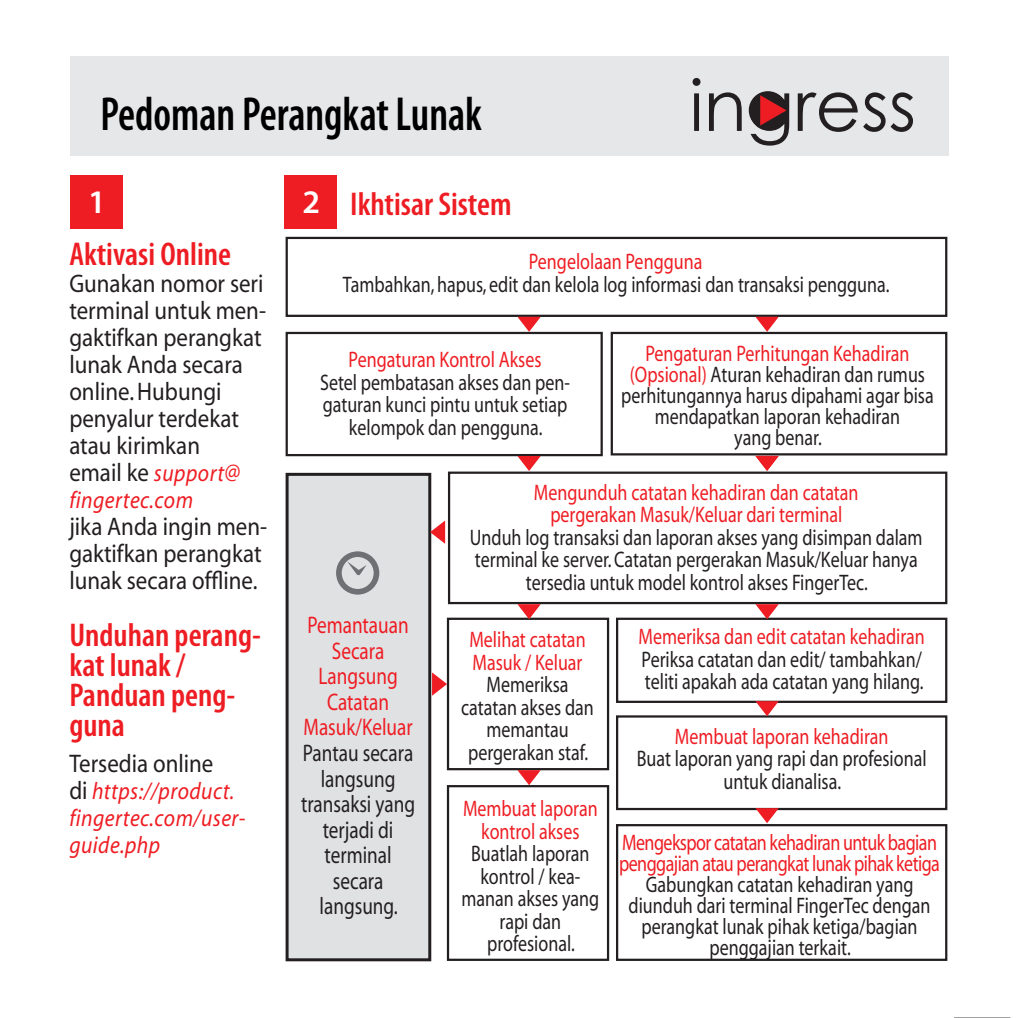
<style>
.page{position:relative;width:1024px;height:1018px;background:#fff}
.page>*{position:absolute;margin:0;border:0;box-sizing:border-box;transform-origin:0 0}
.t1{font:600 condensed 48px "Myriad Pro";color:#000;scale:.9 1}
.t2{font:600 condensed 33px/30px "Myriad Pro";color:#ee1d23}
.t3{font:600 33px "Myriad Pro";color:#fff}
.t4{font:25.5px/27px "Myriad";color:#231f20;scale:.9 1}
.t5{font:italic 24px/27px "Myriad";letter-spacing:.02em;color:#ee1d23;scale:.9 1}
.t6{font:24px/25.5px "Myriad";color:#231f20;text-align:center;scale:.8 1}
.t7{font:24px/25.5px "Myriad";color:#ee1d23;text-align:center;scale:.8 1}
.t8{font:22.5px/22.5px "Myriad";color:#231f20;text-align:center;scale:.8 1}
.t9{font:22.5px/22.5px "Myriad";color:#ee1d23;text-align:center;scale:.8 1}
.t10{font:22.5px/21px "Myriad";letter-spacing:-.03em;color:#ee1d23;scale:.8 1}
.s1{font-style:normal;font-size:25.5px;color:#231f20}
.s2{color:#ee1d23}
</style>
<div class="page">
<hr style="left:954px;top:1017px;width:56px;height:1px;background:#000">
<div style="left:70px;top:176px;width:52px;height:53px;background:#ee1d23"></div>
<div style="left:284px;top:176px;width:52px;height:53px;background:#ee1d23"></div>
<div style="left:70px;top:57px;width:878px;height:99px;background:#e6e7e9"></div>
<div style="left:285px;top:332px;width:318px;height:124px;border:2px solid #231f20"></div>
<div style="left:610px;top:332px;width:337px;height:123px;border:2px solid #231f20"></div>
<div style="left:285px;top:237px;width:662px;height:80px;border:2px solid #231f20"></div>
<div style="left:448px;top:471px;width:499px;height:133px;border:2px solid #231f20"></div>
<div style="left:447px;top:617px;width:162px;height:153px;border:2px solid #231f20"></div>
<div style="left:616px;top:617px;width:331px;height:85px;border:2px solid #231f20"></div>
<div style="left:616px;top:715px;width:331px;height:94px;border:2px solid #231f20"></div>
<div style="left:616px;top:823px;width:331px;height:137px;border:2px solid #231f20"></div>
<div style="left:447px;top:784px;width:162px;height:176px;border:2px solid #231f20"></div>
<div style="left:287px;top:474px;width:143px;height:485px;background:#e0e1e3"></div>
<div style="left:285px;top:472px;width:146px;height:489px;border:3px solid #231f20"></div>
<svg style="left:336px;top:551px;width:43px;height:43px"></svg>
<svg style="left:692px;top:78px;width:8px;height:53px"></svg>
<svg style="left:709px;top:92px;width:32px;height:39px"></svg>
<svg style="left:797px;top:92px;width:60px;height:40px"></svg>
<svg style="left:863px;top:92px;width:50px;height:40px"></svg>
<svg style="left:748px;top:91px;width:39px;height:38px"></svg>
<svg style="left:750px;top:92px;width:39px;height:53px"></svg>
<svg style="left:517px;top:317px;width:23px;height:15px"></svg>
<svg style="left:755px;top:317px;width:23px;height:15px"></svg>
<svg style="left:517px;top:456px;width:23px;height:15px"></svg>
<svg style="left:517px;top:604px;width:23px;height:15px"></svg>
<svg style="left:755px;top:604px;width:23px;height:15px"></svg>
<svg style="left:517px;top:770px;width:23px;height:15px"></svg>
<svg style="left:755px;top:701px;width:23px;height:15px"></svg>
<svg style="left:755px;top:808px;width:23px;height:15px"></svg>
<svg style="left:432px;top:672px;width:15px;height:23px"></svg>
<svg style="left:430px;top:520px;width:15px;height:23px"></svg>
<svg style="left:755px;top:455px;width:23px;height:16px"></svg>
<p class="t1" style="left:100px;top:85px;width:425px">Pedoman Perangkat Lunak</p>
<p class="t3" style="left:88px;top:181px;width:19px">1</p>
<p class="t3" style="left:302px;top:181px;width:19px">2</p>
<p class="t2" style="left:350px;top:188px;width:163px">Ikhtisar Sistem</p>
<p class="t2" style="left:69px;top:238px;width:163px">Aktivasi Online</p>
<p class="t4" style="left:69px;top:271px;width:220px">Gunakan nomor seri terminal untuk men&shy;gaktifkan perangkat lunak Anda secara online. Hubungi penyalur terdekat atau kirimkan</p>
<p class="t5" style="left:69px;top:460px;width:191px"><span class="s1">email ke</span> support@ fingertec.com</p>
<p class="t4" style="left:69px;top:514px;width:221px">jika Anda ingin men&shy;gaktifkan perangkat lunak secara offline.</p>
<p class="t2" style="left:69px;top:619px;width:193px">Unduhan perang&shy;kat lunak /</p>
<p class="t2" style="left:69px;top:679px;width:167px">Panduan peng&shy;guna</p>
<p class="t4" style="left:69px;top:750px;width:162px">Tersedia online</p>
<p class="t5" style="left:69px;top:778px;width:197px"><span class="s1">di</span> https://product. fingertec.com/user&shy;guide.php</p>
<p class="t9" style="left:529px;top:251px;width:218px">Pengelolaan Pengguna</p>
<p class="t8" style="left:343px;top:274px;width:684px">Tambahkan, hapus, edit dan kelola log informasi dan transaksi pengguna.</p>
<p class="t9" style="left:348px;top:349px;width:242px">Pengaturan Kontrol Akses</p>
<p class="t8" style="left:320px;top:372px;width:314px">Setel pembatasan akses dan pen&shy;gaturan kunci pintu untuk setiap kelompok dan pengguna.</p>
<p class="t8" style="left:621px;top:343px;width:392px;line-height:21px"><span class="s2">Pengaturan Perhitungan Kehadiran (Opsional)</span> Aturan kehadiran dan rumus perhitungannya harus dipahami agar bisa mendapatkan laporan kehadiran<br>yang benar.</p>
<p class="t7" style="left:303px;top:613px;width:138px">Pemantauan<br>Secara<br>Langsung<br>Catatan<br>Masuk/Keluar</p>
<p class="t6" style="left:301px;top:741px;width:144px">Pantau secara langsung transaksi yang terjadi di terminal secara langsung.</p>
<p class="t9" style="left:534px;top:482px;width:407px">Mengunduh catatan kehadiran dan catatan pergerakan Masuk/Keluar dari terminal</p>
<p class="t8" style="left:470px;top:527px;width:567px">Unduh log transaksi dan laporan akses yang disimpan dalam terminal ke server. Catatan pergerakan Masuk/Keluar hanya tersedia untuk model kontrol akses FingerTec.</p>
<p class="t9" style="left:469px;top:629px;width:147px;text-align:left">Melihat catatan<br>Masuk / Keluar</p>
<p class="t8" style="left:461px;top:674px;width:167px">Memeriksa catatan akses dan memantau</p>
<p class="t8" style="left:468px;top:742px;width:151px">pergerakan staf.</p>
<p class="t9" style="left:463px;top:798px;width:170px">Membuat laporan kontrol akses</p>
<p class="t8" style="left:461px;top:843px;width:173px">Buatlah laporan kontrol / kea&shy;manan akses yang rapi dan profesional.</p>
<p class="t9" style="left:638px;top:626px;width:359px">Memeriksa dan edit catatan kehadiran</p>
<p class="t8" style="left:641px;top:648px;width:354px;text-align:left">Periksa catatan dan edit/ tambahkan/ teliti apakah ada catatan yang hilang.</p>
<p class="t9" style="left:675px;top:725px;width:268px">Membuat laporan kehadiran</p>
<p class="t8" style="left:636px;top:748px;width:364px">Buat laporan yang rapi dan profesional untuk dianalisa.</p>
<p class="t10" style="left:619px;top:832px;width:402px">Mengekspor catatan kehadiran untuk bagian penggajian atau perangkat lunak pihak ketiga</p>
<p class="t8" style="left:628px;top:874px;width:379px;line-height:21px">Gabungkan catatan kehadiran yang diunduh dari terminal FingerTec dengan perangkat lunak pihak ketiga/bagian penggajian terkait.</p>
</div>
